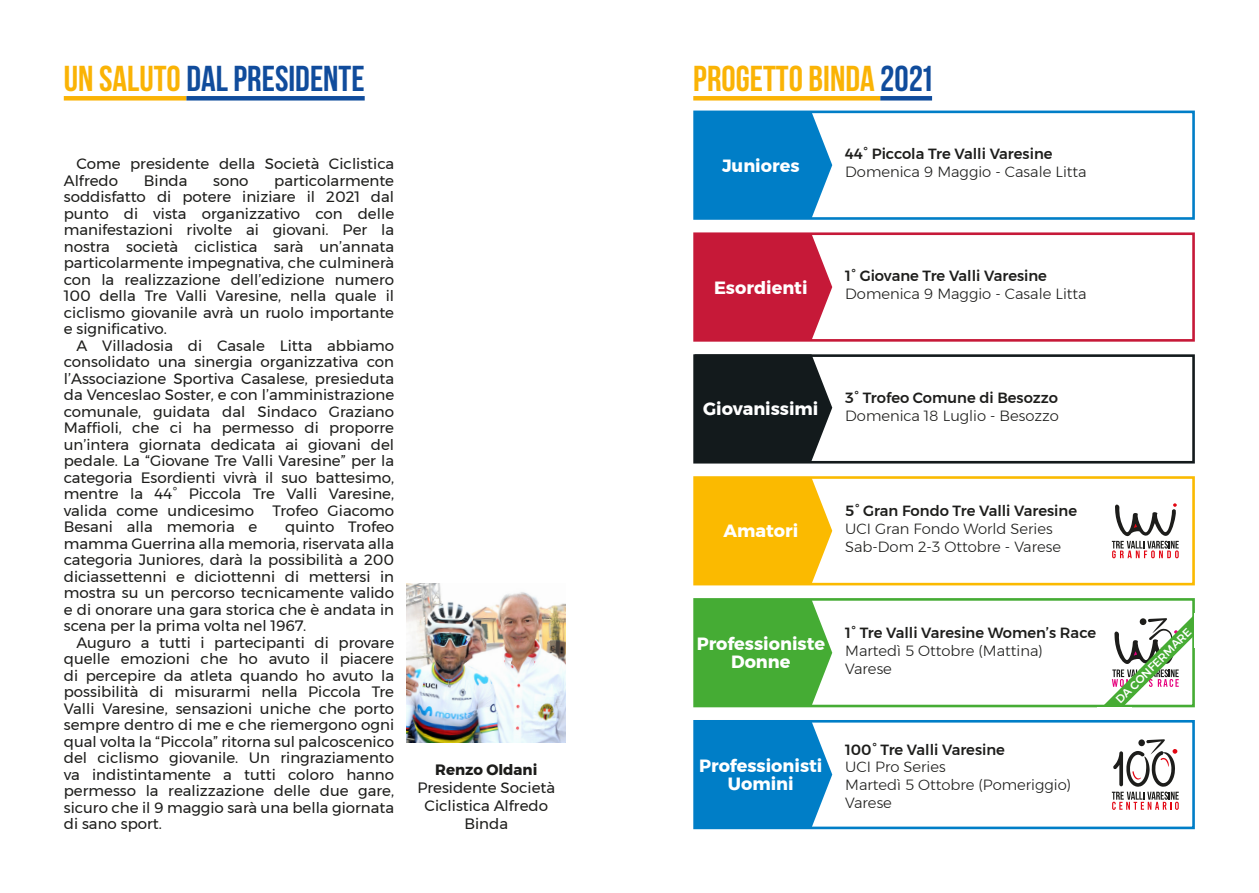
<style>
.page{position:relative;width:1259px;height:893px;background:#fff}
.page>*{position:absolute;margin:0;border:0;box-sizing:border-box;transform-origin:0 0}
.t1{font:700 36px "Bebas Neue";color:#104c9c}
.t2{font:700 36px "Bebas Neue";color:#fab305}
.t3{font:700 17.7px/18.1px "Montserrat";color:#fff;text-align:center}
.t4{font:15px/16.5px "Montserrat";color:#1d1d1b;text-align:justify}
.t5{font:700 15px "Montserrat";color:#1d1d1b}
.t6{font:300 14.7px/17.7px "Montserrat";color:#1d1d1b}
.t7{font:500 14.7px "Montserrat";color:#1d1d1b}
.t8{font:500 11.25px "Montserrat";color:#fff}
.s1{color:#fab305}
.s2{color:#104c9c}
</style>
<div class="page">
<div style="left:64px;top:96px;width:122px;height:5px;background:#fab305"></div>
<div style="left:186px;top:96px;width:179px;height:5px;background:#104c9c"></div>
<div style="left:693px;top:96px;width:187px;height:5px;background:#fab305"></div>
<div style="left:880px;top:96px;width:52px;height:5px;background:#104c9c"></div>
<img style="left:407px;top:584px;width:159px;height:159px">
<svg style="left:1112px;top:503px;width:66px;height:55px"></svg>
<div style="left:697px;top:236px;width:135px;height:102px;background:#c61938"></div>
<div style="left:697px;top:358px;width:135px;height:102px;background:#131a1c"></div>
<div style="left:697px;top:480px;width:135px;height:101px;background:#fbba00"></div>
<div style="left:697px;top:602px;width:135px;height:101px;background:#45ac34"></div>
<div style="left:693px;top:232px;width:501px;height:110px;border:3px solid #c61938"></div>
<div style="left:693px;top:354px;width:501px;height:110px;border:3px solid #131a1c"></div>
<div style="left:693px;top:111px;width:501px;height:109px;border:3px solid #007ec7"></div>
<div style="left:693px;top:720px;width:501px;height:109px;border:3px solid #007ec7"></div>
<div style="left:694px;top:112px;width:138px;height:106px;background:#007ec7"></div>
<div style="left:694px;top:721px;width:138px;height:107px;background:#007ec7"></div>
<div style="left:693px;top:598px;width:501px;height:109px;border:3px solid #45ac34"></div>
<div style="left:693px;top:476px;width:501px;height:109px;border:3px solid #fbba00"></div>
<svg style="left:1103px;top:615px;width:92px;height:93px"></svg>
<div style="left:1194px;top:613px;width:19px;height:35px;background:#fff"></div>
<div style="left:1097px;top:707px;width:34px;height:10px;background:#fff"></div>
<svg style="left:1112px;top:739px;width:66px;height:71px"></svg>
<h1 class="t1" style="left:64px;top:59px;width:302px"><span class="s1">UN SALUTO</span> DAL PRESIDENTE</h1>
<h1 class="t2" style="left:693px;top:59px;width:240px">PROGETTO BINDA <span class="s2">2021</span></h1>
<p class="t4" style="left:64px;top:155px;width:332px;text-indent:13px">Come presidente della Società Ciclistica<br>Alfredo</p>
<p class="t4" style="left:64px;top:172px;width:332px;text-indent:210px">particolarmente soddisfatto di potere iniziare il 2021 dal punto di vista organizzativo con delle manifestazioni rivolte ai giovani. Per la nostra società ciclistica sarà un’annata particolarmente impegnativa, che culminerà con la realizzazione dell’edizione numero 100 della Tre Valli Varesine, nella quale il ciclismo giovanile avrà un ruolo importante e significativo.</p>
<p class="t4" style="left:64px;top:337px;width:332px;text-indent:13px">A Villadosia di Casale Litta abbiamo consolidato una sinergia organizzativa con l’Associazione Sportiva Casalese, presieduta da Venceslao Soster, e con l’amministrazione comunale, guidata dal Sindaco Graziano Maffioli, che ci ha permesso di proporre un’intera giornata dedicata ai giovani del pedale. La “Giovane Tre Valli Varesine” per la categoria Esordienti vivrà il suo battesimo, mentre la 44° Piccola Tre Valli Varesine, valida come undicesimo Trofeo Giacomo Besani alla memoria e</p>
<p class="t4" style="left:144px;top:172px;width:45px">Binda</p>
<p class="t4" style="left:213px;top:172px;width:37px">sono</p>
<p class="t4" style="left:64px;top:518px;width:332px;text-indent:221px">quinto Trofeo mamma Guerrina alla memoria, riservata alla categoria Juniores, darà la possibilità a 200 diciassettenni e diciottenni di mettersi in mostra su un percorso tecnicamente valido e di onorare una gara storica che è andata in scena per la prima volta nel 1967.</p>
<p class="t4" style="left:64px;top:634px;width:332px;text-indent:13px">Auguro a tutti i partecipanti di provare quelle emozioni che ho avuto il piacere di percepire da atleta quando ho avuto la possibilità di misurarmi nella Piccola Tre Valli Varesine, sensazioni uniche che porto sempre dentro di me e che riemergono ogni qual volta la “Piccola” ritorna sul palcoscenico del ciclismo giovanile. Un ringraziamento va indistintamente a tutti coloro hanno permesso la realizzazione delle due gare, sicuro che il 9 maggio sarà una bella giornata di sano sport.</p>
<p class="t5" style="left:435px;top:758px;width:104px">Renzo Oldani</p>
<p class="t4" style="left:417px;top:779px;width:139px;line-height:18px;text-align:center">Presidente Società<br>Ciclistica Alfredo<br>Binda</p>
<p class="t3" style="left:722px;top:156px;width:79px">Juniores</p>
<p class="t7" style="left:845px;top:143px;width:209px">44° Piccola Tre Valli Varesine</p>
<p class="t6" style="left:845px;top:163px;width:243px">Domenica 9 Maggio - Casale Litta</p>
<p class="t3" style="left:714px;top:278px;width:95px">Esordienti</p>
<p class="t7" style="left:845px;top:265px;width:203px">1° Giovane Tre Valli Varesine</p>
<p class="t6" style="left:845px;top:285px;width:243px">Domenica 9 Maggio - Casale Litta</p>
<p class="t3" style="left:703px;top:400px;width:117px">Giovanissimi</p>
<p class="t7" style="left:845px;top:386px;width:214px">3° Trofeo Comune di Besozzo</p>
<p class="t6" style="left:845px;top:407px;width:215px">Domenica 18 Luglio - Besozzo</p>
<p class="t3" style="left:723px;top:522px;width:76px">Amatori</p>
<p class="t7" style="left:845px;top:500px;width:233px">5° Gran Fondo Tre Valli Varesine</p>
<p class="t6" style="left:845px;top:520px;width:217px">UCI Gran Fondo World Series<br>Sab-Dom 2-3 Ottobre - Varese</p>
<p class="t3" style="left:696px;top:635px;width:130px">Professioniste<br>Donne</p>
<p class="t3" style="left:699px;top:757px;width:125px">Professionisti<br>Uomini</p>
<p class="t7" style="left:845px;top:621px;width:252px">1° Tre Valli Varesine Women’s Race</p>
<p class="t6" style="left:845px;top:642px;width:199px">Martedì 5 Ottobre (Mattina)<br>Varese</p>
<p class="t7" style="left:845px;top:738px;width:161px">100° Tre Valli Varesine</p>
<p class="t6" style="left:845px;top:758px;width:227px">UCI Pro Series<br>Martedì 5 Ottobre (Pomeriggio)<br>Varese</p>
<p class="t8" style="left:1111px;top:695px;width:103px;rotate:-45deg">DA CONFERMARE</p>
</div>
